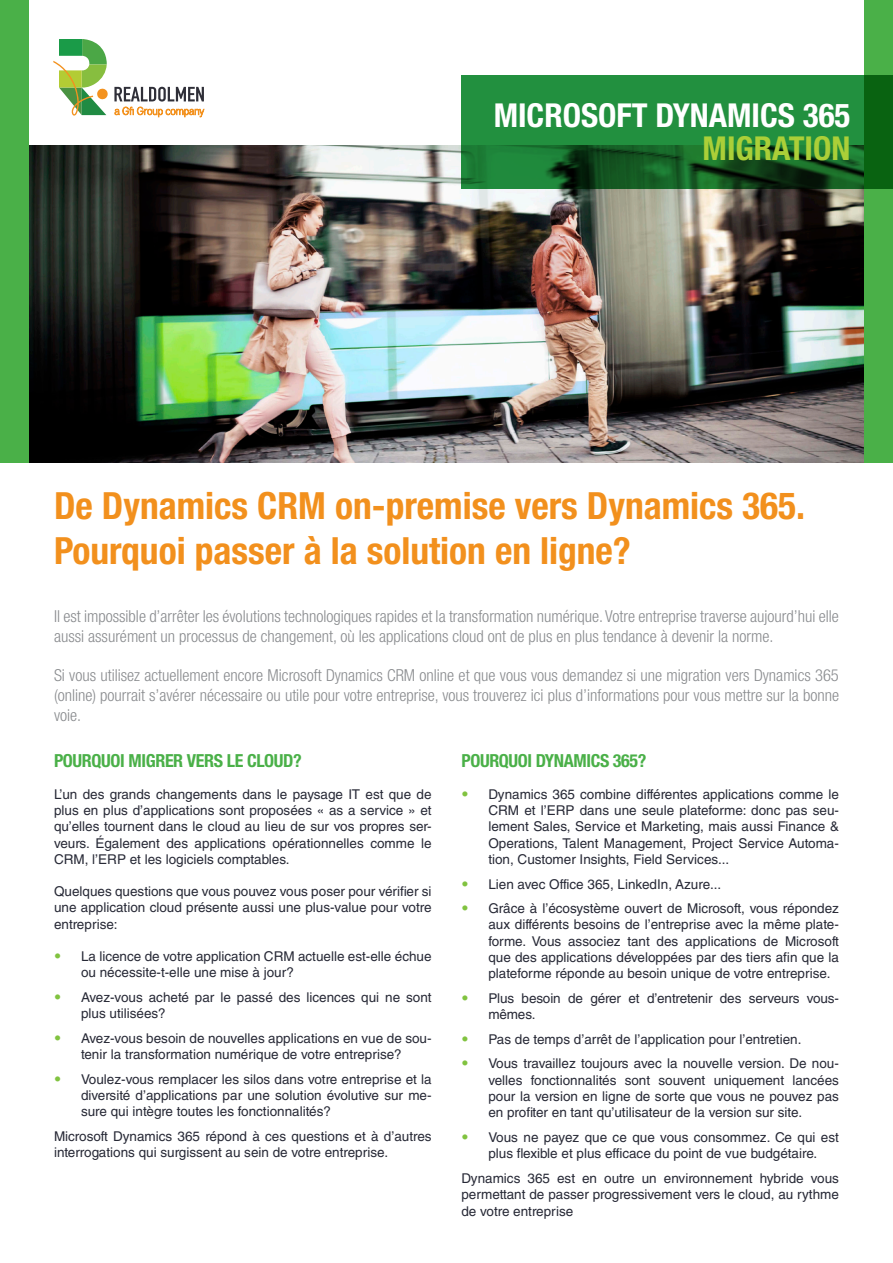
<style>
.page{position:relative;width:893px;height:1263px;background:#fff}
.page>*{position:absolute;margin:0;border:0;box-sizing:border-box;transform-origin:0 0}
.t1{font:700 condensed 37.5px/45px "Helvetica Neue LT Std";color:#f2901d}
.Special_title{font:700 condensed 33px/33px "Helvetica Neue LT Std";color:#fff;text-align:right}
.t2{font:700 condensed 18px "Helvetica Neue LT Std";letter-spacing:-.02em;color:#4ab048}
.t3{font:300 condensed 16.5px/19.8px "Helvetica Neue LT Std";color:#8a8c8f}
.t4{font:13.5px/16.2px "Helvetica LT Std";color:#272936;text-align:justify}
.s1{color:#abcf38}
.s2{font-family:"Helvetica Neue LT Std";font-weight:700;font-stretch:condensed;font-size:14.25px;color:#81c340}
</style>
<div class="page">
<div style="left:0;top:0;width:893px;height:463px;background:#4ab048"></div>
<div style="left:29px;top:0;width:835px;height:463px;background:#fff"></div>
<svg style="left:114px;top:87px;width:90px;height:30px"></svg>
<svg style="left:53px;top:39px;width:55px;height:77px"></svg>
<img style="left:29px;top:145px;width:835px;height:318px">
<svg style="left:461px;top:75px;width:432px;height:114px;background:#1c7a33"></svg>
<p class="Special_title" style="left:494px;top:99px;width:358px">MICROSOFT DYNAMICS 365<br><span class="s1">MIGRATION</span></p>
<p class="t1" style="left:54px;top:482px;width:753px">De Dynamics CRM on-premise vers Dynamics 365.<br>Pourquoi passer à la solution en ligne?</p>
<p class="t3" style="left:54px;top:606px;width:786px">Il est impossible d’arrêter les évolutions technologiques rapides et la transformation numérique. Votre entreprise traverse aujourd’hui elle aussi assurément un processus de changement, où les applications cloud ont de plus en plus tendance à devenir la norme.</p>
<p class="t3" style="left:54px;top:665px;width:787px;text-align:justify">Si vous utilisez actuellement encore Microsoft Dynamics CRM online et que vous vous demandez si une migration vers Dynamics 365 (online) pourrait s’avérer nécessaire ou utile pour votre entreprise, vous trouverez ici plus d’informations pour vous mettre sur la bonne voie.</p>
<p class="t2" style="left:54px;top:749px;width:249px">POURQUOI MIGRER VERS LE CLOUD?</p>
<p class="t4" style="left:54px;top:786px;width:379px">L’un des grands changements dans le paysage IT est que de plus en plus d’applications sont proposées « as a service » et qu’elles tournent dans le cloud au lieu de sur vos propres ser&shy;veurs. Également des applications opérationnelles comme le CRM, l’ERP et les logiciels comptables.</p>
<p class="t4" style="left:54px;top:883px;width:379px">Quelques questions que vous pouvez vous poser pour vérifier si une application cloud présente aussi une plus-value pour votre entreprise:</p>
<p class="t4" style="left:81px;top:948px;width:352px;text-indent:-27px"><span class="s2">•</span> La licence de votre application CRM actuelle est-elle échue ou nécessite-t-elle une mise à jour?</p>
<p class="t4" style="left:81px;top:989px;width:352px;text-indent:-27px"><span class="s2">•</span> Avez-vous acheté par le passé des licences qui ne sont plus utilisées?</p>
<p class="t4" style="left:54px;top:1030px;width:379px;text-align:center"><span class="s2">•</span> Avez-vous besoin de nouvelles applications en vue de sou&shy;tenir la transformation numérique de votre entreprise?</p>
<p class="t4" style="left:81px;top:1071px;width:352px;text-indent:-27px"><span class="s2">•</span> Voulez-vous remplacer les silos dans votre entreprise et la diversité d’applications par une solution évolutive sur me&shy;sure qui intègre toutes les fonctionnalités?</p>
<p class="t4" style="left:54px;top:1128px;width:379px">Microsoft Dynamics 365 répond à ces questions et à d’autres interrogations qui surgissent au sein de votre entreprise.</p>
<p class="t2" style="left:461px;top:749px;width:187px">POURQUOI DYNAMICS 365?</p>
<p class="t4" style="left:488px;top:786px;width:352px;text-indent:-27px"><span class="s2">•</span> Dynamics 365 combine différentes applications comme le CRM et l’ERP dans une seule plateforme: donc pas seu&shy;lement Sales, Service et Marketing, mais aussi Finance &amp; Operations, Talent Management, Project Service Automa&shy;tion, Customer Insights, Field Services...</p>
<p class="t4" style="left:461px;top:876px;width:261px"><span class="s2">•</span> Lien avec Office 365, LinkedIn, Azure...</p>
<p class="t4" style="left:488px;top:900px;width:352px;text-indent:-27px"><span class="s2">•</span> Grâce à l’écosystème ouvert de Microsoft, vous répondez aux différents besoins de l’entreprise avec la même plate&shy;forme. Vous associez tant des applications de Microsoft que des applications développées par des tiers afin que la plateforme réponde au besoin unique de votre entreprise.</p>
<p class="t4" style="left:488px;top:990px;width:352px;text-indent:-27px"><span class="s2">•</span> Plus besoin de gérer et d’entretenir des serveurs vous&shy;mêmes.</p>
<p class="t4" style="left:461px;top:1031px;width:342px"><span class="s2">•</span> Pas de temps d’arrêt de l’application pour l’entretien.</p>
<p class="t4" style="left:488px;top:1055px;width:352px;text-indent:-27px"><span class="s2">•</span> Vous travaillez toujours avec la nouvelle version. De nou&shy;velles fonctionnalités sont souvent uniquement lancées pour la version en ligne de sorte que vous ne pouvez pas en profiter en tant qu’utilisateur de la version sur site.</p>
<p class="t4" style="left:461px;top:1129px;width:379px;text-align:center"><span class="s2">•</span> Vous ne payez que ce que vous consommez. Ce qui est plus flexible et plus efficace du point de vue budgétaire.</p>
<p class="t4" style="left:461px;top:1169px;width:379px;line-height:16.6px">Dynamics 365 est en outre un environnement hybride vous permettant de passer progressivement vers le cloud, au rythme de votre entreprise</p>
</div>
